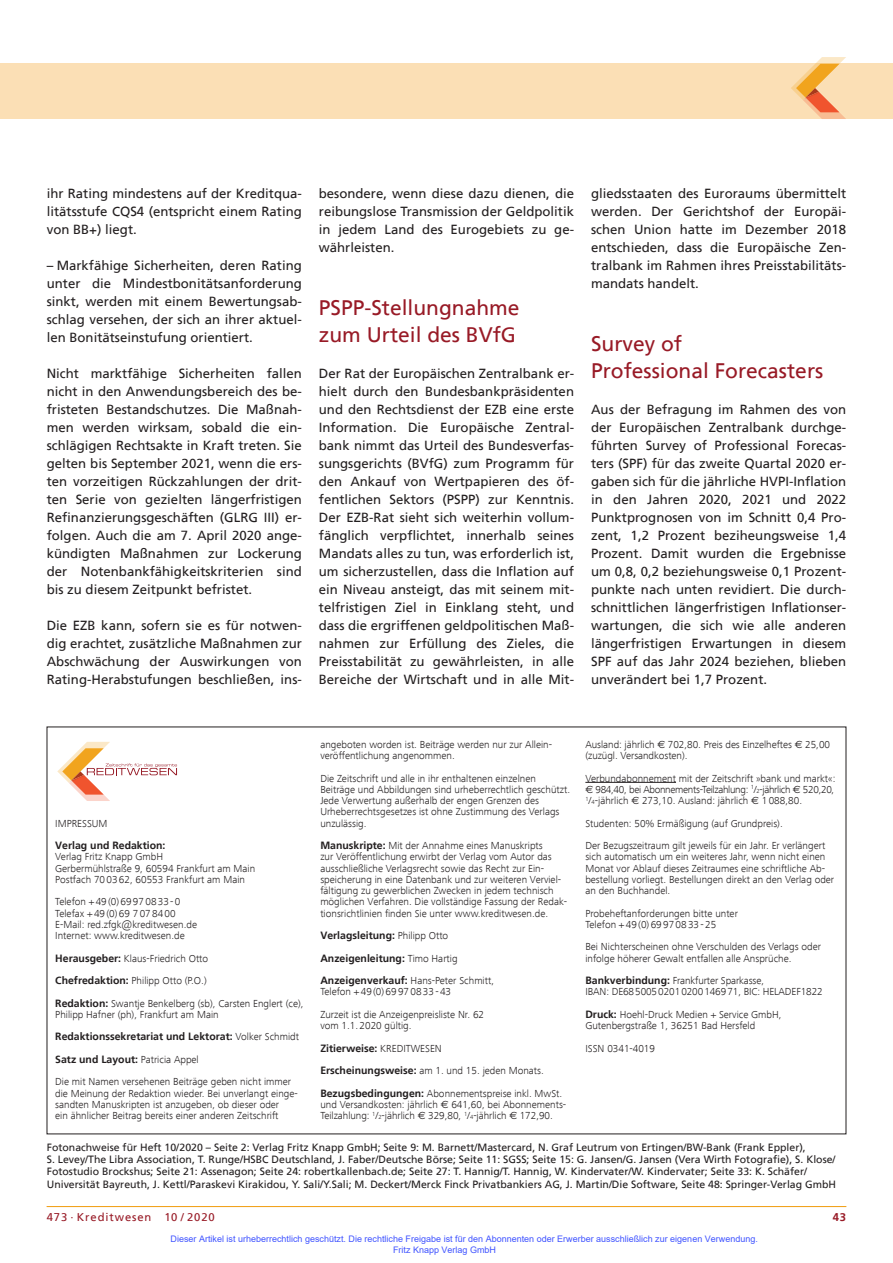
<style>
.page{position:relative;width:893px;height:1263px;background:#fff}
.page>*{position:absolute;margin:0;border:0;box-sizing:border-box;transform-origin:0 0}
.t1{font:21px/27px "Frutiger";color:#981a26}
.t2{font:13.2px/18px "Frutiger";color:#231f20;text-align:justify}
.t3{font:11.25px "Frutiger";letter-spacing:.08em;color:#981a26}
.t4{font:700 11.25px "Frutiger";color:#981a26}
.t5{font:300 10.5px/11.2px "Frutiger Next Com";color:#231f20}
.t6{font:10.5px/12.3px "Frutiger";color:#231f20}
.t7{font:700 10.5px/22.5px "Frutiger";color:#231f20}
.t8{font:9px/10.8px "Arial";color:#4054ff}
.s1{font-family:"Frutiger";font-weight:700}
.s2{font-family:"Frutiger Next Com";font-weight:300}
.s3{font-family:"Euro Sans";font-weight:400}
.s4{font-size:6.15px}
</style>
<div class="page">
<div style="left:0;top:64px;width:893px;height:55px;background:#fbdfb5"></div>
<svg style="left:791px;top:57px;width:55px;height:62px"></svg>
<hr style="left:47px;top:1206px;width:799px;height:1px;background:#f1a31e">
<svg style="left:57px;top:742px;width:120px;height:59px"></svg>
<hr style="left:585px;top:782px;width:91px;height:1px;background:#231f20">
<p class="t2" style="left:47px;top:185px;width:257px">ihr Rating mindestens auf der Kreditqua&shy;litätsstufe CQS4 (entspricht einem Rating von BB+) liegt.</p>
<p class="t2" style="left:47px;top:257px;width:257px">– Markfähige Sicherheiten, deren Rating unter die Mindestbonitätsanforderung sinkt, werden mit einem Bewertungsab&shy;schlag versehen, der sich an ihrer aktuel&shy;len Bonitätseinstufung orientiert.</p>
<p class="t2" style="left:47px;top:365px;width:257px">Nicht marktfähige Sicherheiten fallen nicht in den Anwendungsbereich des be&shy;fristeten Bestandschutzes. Die Maßnah&shy;men werden wirksam, sobald die ein&shy;schlägigen Rechtsakte in Kraft treten. Sie gelten bis September 2021, wenn die ers&shy;ten vorzeitigen Rückzahlungen der drit&shy;ten Serie von gezielten längerfristigen Refinanzierungsgeschäften (GLRG III) er&shy;folgen. Auch die am 7. April 2020 ange&shy;kündigten Maßnahmen zur Lockerung der Notenbankfähigkeitskriterien sind bis zu diesem Zeitpunkt befristet.</p>
<p class="t2" style="left:47px;top:617px;width:257px">Die EZB kann, sofern sie es für notwen&shy;dig erachtet, zusätzliche Maßnahmen zur Abschwächung der Auswirkungen von Rating-Herabstufungen beschließen, ins-</p>
<p class="t2" style="left:319px;top:185px;width:257px">besondere, wenn diese dazu dienen, die reibungslose Transmission der Geldpolitik in jedem Land des Eurogebiets zu ge&shy;währleisten.</p>
<h1 class="t1" style="left:319px;top:295px;width:202px">PSPP-Stellungnahme zum Urteil des BVfG</h1>
<p class="t2" style="left:319px;top:365px;width:257px">Der Rat der Europäischen Zentralbank er&shy;hielt durch den Bundesbankpräsidenten und den Rechtsdienst der EZB eine erste Information. Die Europäische Zentral&shy;bank nimmt das Urteil des Bundesverfas&shy;sungsgerichts (BVfG) zum Programm für den Ankauf von Wertpapieren des öf&shy;fentlichen Sektors (PSPP) zur Kenntnis.<br>Der EZB-Rat sieht sich weiterhin vollum&shy;fänglich verpflichtet, innerhalb seines Mandats alles zu tun, was erforderlich ist, um sicherzustellen, dass die Inflation auf ein Niveau ansteigt, das mit seinem mit&shy;telfristigen Ziel in Einklang steht, und dass die ergriffenen geldpolitischen Maß&shy;nahmen zur Erfüllung des Zieles, die Preisstabilität zu gewährleisten, in alle Bereiche der Wirtschaft und in alle Mit-</p>
<p class="t2" style="left:591px;top:185px;width:257px">gliedsstaaten des Euroraums übermittelt werden. Der Gerichtshof der Europäi&shy;schen Union hatte im Dezember 2018 entschieden, dass die Europäische Zen&shy;tralbank im Rahmen ihres Preisstabilitäts&shy;mandats handelt.</p>
<h1 class="t1" style="left:591px;top:331px;width:234px">Survey of<br>Professional Forecasters</h1>
<p class="t2" style="left:591px;top:401px;width:257px">Aus der Befragung im Rahmen des von der Europäischen Zentralbank durchge&shy;führten Survey of Professional Forecas&shy;ters (SPF) für das zweite Quartal 2020 er&shy;gaben sich für die jährliche HVPI-Inflation in den Jahren 2020, 2021 und 2022<br>Punktprognosen von im Schnitt 0,4 Pro&shy;zent, 1,2 Prozent beziheungsweise 1,4<br>Prozent. Damit wurden die Ergebnisse um 0,8, 0,2 beziehungsweise 0,1 Prozent&shy;punkte nach unten revidiert. Die durch&shy;schnittlichen längerfristigen Inflationser&shy;wartungen, die sich wie alle anderen längerfristigen Erwartungen in diesem SPF auf das Jahr 2024 beziehen, blieben unverändert bei 1,7 Prozent.</p>
<p class="t5" style="left:55px;top:817px;width:54px">IMPRESSUM</p>
<p class="t7" style="left:55px;top:835px;width:112px">Verlag und Redaktion:</p>
<p class="t5" style="left:55px;top:851px;width:201px">Verlag Fritz Knapp GmbH<br>Gerbermühlstraße 9, 60594 Frankfurt am Main<br>Postfach 700362, 60553 Frankfurt am Main</p>
<p class="t5" style="left:55px;top:896px;width:143px">Telefon +49(0)69970833-0<br>Telefax +49(0)69 7078400<br>E-Mail: red.zfgk@kreditwesen.de<br>Internet: www.kreditwesen.de</p>
<p class="t5" style="left:55px;top:947px;width:250px;line-height:22.5px"><span class="s1">Herausgeber:</span> Klaus-Friedrich Otto<br><span class="s1">Chefredaktion:</span> Philipp Otto (P.O.)<br><span class="s1">Redaktion:</span> Swantje Benkelberg (sb), Carsten Englert (ce),</p>
<p class="t5" style="left:55px;top:1009px;width:165px">Philipp Hafner (ph), Frankfurt am Main</p>
<p class="t7" style="left:55px;top:1026px;width:245px">Redaktionssekretariat und Lektorat: <span class="s2">Volker Schmidt<br></span>Satz und Layout: <span class="s2">Patricia Appel</span></p>
<p class="t5" style="left:55px;top:1076px;width:244px">Die mit Namen versehenen Beiträge geben nicht immer die Meinung der Redaktion wieder. Bei unverlangt einge&shy;sandten Manuskripten ist anzugeben, ob dieser oder<br>ein ähnlicher Beitrag bereits einer anderen Zeitschrift</p>
<p class="t5" style="left:320px;top:739px;width:233px">angeboten worden ist. Beiträge werden nur zur Allein&shy;veröffentlichung angenommen.</p>
<p class="t5" style="left:320px;top:772px;width:251px">Die Zeitschrift und alle in ihr enthaltenen einzelnen Beiträge und Abbildungen sind urheberrechtlich geschützt.<br>Jede Verwertung außerhalb der engen Grenzen des Urheberrechtsgesetzes ist ohne Zustimmung des Verlags unzulässig.</p>
<p class="t5" style="left:320px;top:840px;width:247px"><span class="s1">Manuskripte:</span> Mit der Annahme eines Manuskripts<br>zur Veröffentlichung erwirbt der Verlag vom Autor das ausschließliche Verlagsrecht sowie das Recht zur Ein&shy;speicherung in eine Datenbank und zur weiteren Verviel&shy;fältigung zu gewerblichen Zwecken in jedem technisch möglichen Verfahren. Die vollständige Fassung der Redak&shy;tionsricht-linien finden Sie unter www.kreditwesen.de.</p>
<p class="t7" style="left:320px;top:925px;width:139px">Verlagsleitung: <span class="s2">Philipp Otto<br></span>Anzeigenleitung: <span class="s2">Timo Hartig</span></p>
<p class="t5" style="left:320px;top:975px;width:175px"><span class="s1">Anzeigenverkauf:</span> Hans-Peter Schmitt,<br>Telefon +49(0)69970833-43</p>
<p class="t5" style="left:320px;top:1009px;width:165px">Zurzeit ist die Anzeigenpreisliste Nr. 62 vom 1.1.2020 gültig.</p>
<p class="t7" style="left:320px;top:1037px;width:123px">Zitierweise: <span class="s2">KREDITWESEN</span></p>
<p class="t5" style="left:320px;top:1059px;width:243px;line-height:22.5px"><span class="s1">Erscheinungsweise:</span> am 1. und 15. jeden Monats.<br><span class="s1">Bezugsbedingungen:</span> Abonnementspreise inkl. MwSt.</p>
<p class="t5" style="left:320px;top:1098px;width:247px">und Versandkosten: jährlich <span class="s3">R</span> 641,60, bei Abonnements-<br>Teilzahlung: <sup>1</sup>/<span class="s4">2</span>-jährlich <span class="s3">R</span> 329,80, <sup>1</sup>/<span class="s4">4</span>-jährlich <span class="s3">R</span> 172,90.</p>
<p class="t5" style="left:585px;top:739px;width:246px">Ausland: jährlich <span class="s3">R</span> 702,80. Preis des Einzelheftes <span class="s3">R</span> 25,00 (zuzügl. Versandkosten).</p>
<p class="t5" style="left:585px;top:772px;width:252px;text-align:justify">Verbundabonnement mit der Zeitschrift »bank und markt«:<br><span class="s3">R</span> 984,40, bei Abonnements-Teilzahlung: <sup>1</sup>/<span class="s4">2</span>-jährlich <span class="s3">R</span> 520,20, <sup>1</sup>/<span class="s4">4</span>-jährlich <span class="s3">R</span> 273,10. Ausland: jährlich <span class="s3">R</span> 1088,80.</p>
<p class="t5" style="left:585px;top:812px;width:241px;line-height:22.5px">Studenten: 50% Ermäßigung (auf Grundpreis).<br>Der Bezugszeitraum gilt jeweils für ein Jahr. Er verlängert</p>
<p class="t5" style="left:585px;top:851px;width:250px">sich automatisch um ein weiteres Jahr, wenn nicht einen Monat vor Ablauf dieses Zeitraumes eine schriftliche Ab&shy;bestellung vorliegt. Bestellungen direkt an den Verlag oder an den Buchhandel.</p>
<p class="t5" style="left:585px;top:907px;width:154px">Probeheftanforderungen bitte unter<br>Telefon +49(0)69970833-25</p>
<p class="t5" style="left:585px;top:941px;width:237px">Bei Nichterscheinen ohne Verschulden des Verlags oder infolge höherer Gewalt entfallen alle Ansprüche.</p>
<p class="t5" style="left:585px;top:975px;width:239px"><span class="s1">Bankverbindung:</span> Frankfurter Sparkasse,<br>IBAN: DE68500502010200146971, BIC: HELADEF1822</p>
<p class="t5" style="left:585px;top:1009px;width:198px"><span class="s1">Druck:</span> Hoehl-Druck Medien + Service GmbH,<br>Gutenbergstraße 1, 36251 Bad Hersfeld</p>
<p class="t5" style="left:585px;top:1042px;width:71px">ISSN 0341-4019</p>
<p class="t6" style="left:47px;top:1142px;width:791px">Fotonachweise für Heft 10/2020 – Seite 2: Verlag Fritz Knapp GmbH; Seite 9: M. Barnett/Mastercard, N. Graf Leutrum von Ertingen/BW-Bank (Frank Eppler),<br>S. Levey/The Libra Association, T. Runge/HSBC Deutschland, J. Faber/Deutsche Börse; Seite 11: SGSS; Seite 15: G. Jansen/G. Jansen (Vera Wirth Fotografie), S. Klose/ Fotostudio Brockshus; Seite 21: Assenagon; Seite 24: robertkallenbach.de; Seite 27: T. Hannig/T. Hannig, W. Kindervater/W. Kindervater; Seite 33: K. Schäfer/ Universität Bayreuth, J. Kettl/Paraskevi Kirakidou, Y. Sali/Y.Sali; M. Deckert/Merck Finck Privatbankiers AG, J. Martin/Die Software, Seite 48: Springer-Verlag GmbH</p>
<p class="t3" style="left:47px;top:1211px;width:170px">473 · Kreditwesen 10 / 2020</p>
<p class="t4" style="left:833px;top:1211px;width:15px">43</p>
<p class="t8" style="left:393px;top:1233px;width:366px;text-indent:-223px">Dieser Artikel ist urheberrechtlich geschützt. Die rechtliche Freigabe ist für den Abonnenten oder Erwerber ausschließlich zur eigenen Verwendung.<br>Fritz Knapp Verlag GmbH</p>
</div>
